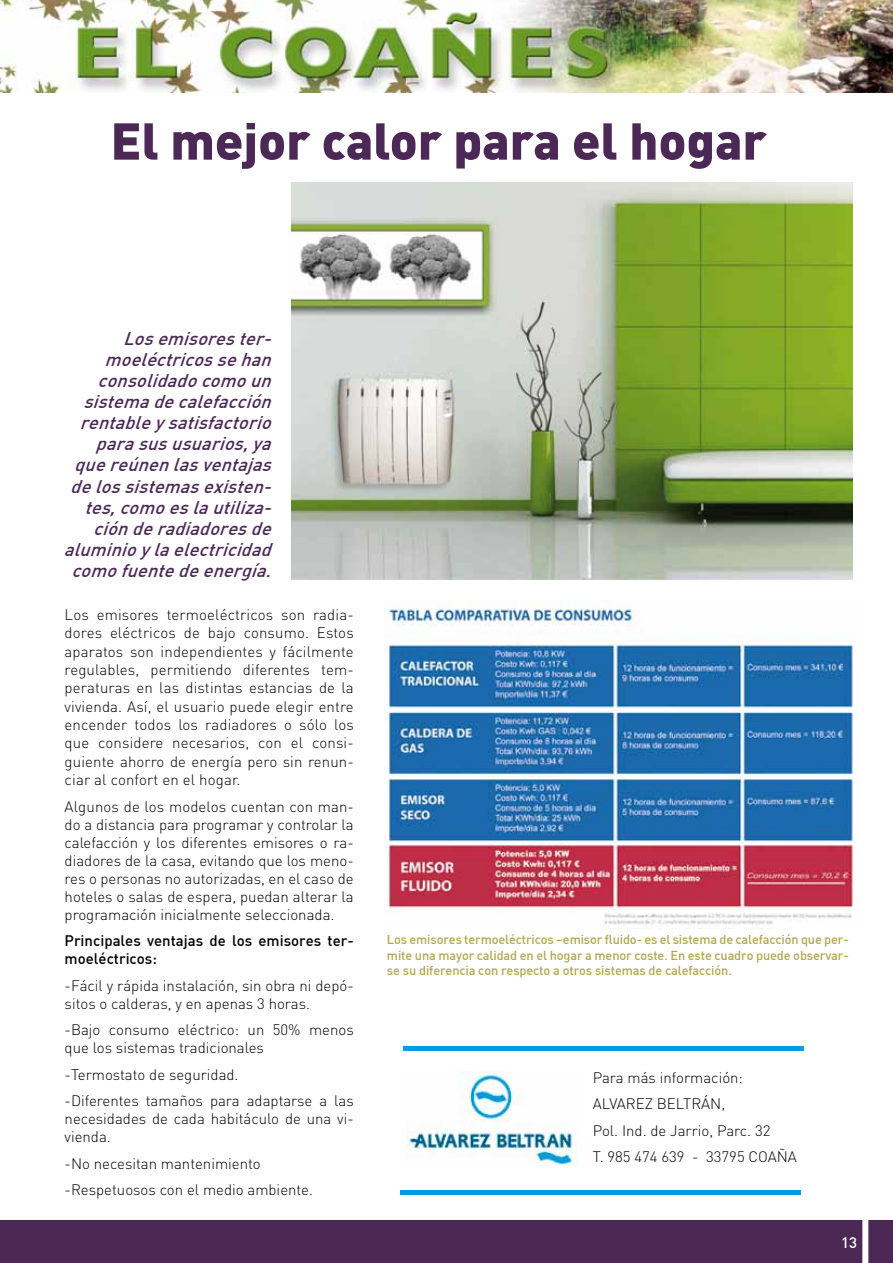
<style>
.page{position:relative;width:893px;height:1263px;background:#fff}
.page>*{position:absolute;margin:0;border:0;box-sizing:border-box;transform-origin:0 0}
.t1{font:900 51px "DIN";color:#4b2856}
.t2{font:italic 500 18px/21px "DIN";color:#4b2856;text-align:right}
.t3{font:300 15px/18.3px "DIN";color:#000}
.t4{font:500 15px/18px "DIN";color:#000}
.t5{font:500 15px "DIN";color:#fff}
.t6{font:500 12.75px/15.3px "DIN";letter-spacing:-.01em;color:#b3a650;text-align:justify}
</style>
<div class="page">
<img style="left:0;top:0;width:893px;height:92px">
<div style="left:0;top:1220px;width:893px;height:43px;background:#4b2856"></div>
<div style="left:862px;top:1205px;width:6px;height:58px;background:#fff"></div>
<img style="left:384px;top:601px;width:470px;height:326px">
<img style="left:292px;top:183px;width:561px;height:396px">
<img style="left:406px;top:1071px;width:171px;height:96px">
<hr style="left:400px;top:1191px;width:400px;height:4px;background:#009ee0">
<hr style="left:403px;top:1046px;width:401px;height:4px;background:#009ee0">
<h1 class="t1" style="left:111px;top:107px;width:658px">El mejor calor para el hogar</h1>
<p class="t2" style="left:64px;top:328px;width:215px">Losemisorester&shy;moeléctricossehan consolidadocomoun sistemadecalefacción rentableysatisfactorio parasususuarios,ya quereúnenlasventajas delossistemasexisten&shy;tes,comoeslautiliza&shy;ciónderadiadoresde aluminioylaelectricidad comofuentedeenergía.</p>
<p class="t3" style="left:65px;top:605px;width:291px;text-align:justify">Los emisores termoeléctricos son radia&shy;dores eléctricos de bajo consumo. Estos aparatos son independientes y fácilmente regulables, permitiendo diferentes tem&shy;peraturas en las distintas estancias de la vivienda. Así, el usuario puede elegir entre encender todos los radiadores o sólo los que considere necesarios, con el consi&shy;guiente ahorro de energía pero sin renun&shy;ciar al confort en el hogar.</p>
<p class="t3" style="left:65px;top:797px;width:291px;text-align:justify">Algunos de los modelos cuentan con man&shy;do a distancia para programar y controlar la calefacción y los diferentes emisores o ra&shy;diadores de la casa, evitando que los meno&shy;res o personas no autorizadas, en el caso de hoteles o salas de espera, puedan alterar la programación inicialmente seleccionada.</p>
<p class="t4" style="left:65px;top:931px;width:291px">Principales ventajas de los emisores ter&shy;moeléctricos:</p>
<p class="t3" style="left:65px;top:976px;width:291px">-Fácil y rápida instalación, sin obra ni depó&shy;sitos o calderas, y en apenas 3 horas.</p>
<p class="t3" style="left:65px;top:1021px;width:291px">-Bajo consumo eléctrico: un 50% menos que los sistemas tradicionales</p>
<p class="t3" style="left:65px;top:1061px;width:291px;line-height:26.5px">-Termostato de seguridad.<br>-Diferentes tamaños para adaptarse a las</p>
<p class="t3" style="left:65px;top:1110px;width:291px">necesidades de cada habitáculo de una vi&shy;vienda.</p>
<p class="t3" style="left:65px;top:1150px;width:250px;line-height:26.5px">-No necesitan mantenimiento -Respetuosos con el medio ambiente.</p>
<p class="t6" style="left:387px;top:932px;width:463px">Los emisores termoeléctricos –emisor fluido- es el sistema de calefacción que per&shy;mite una mayor calidad en el hogar a menor coste. En este cuadro puede observar&shy;se su diferencia con respecto a otros sistemas de calefacción.</p>
<p class="t3" style="left:593px;top:1064px;width:206px;line-height:26.5px">Para más información:<br>ALVAREZ BELTRÁN,<br>Pol. Ind. de Jarrio, Parc. 32<br>T. 985 474 639 - 33795 COAÑA</p>
<p class="t5" style="left:841px;top:1232px;width:17px">13</p>
</div>
